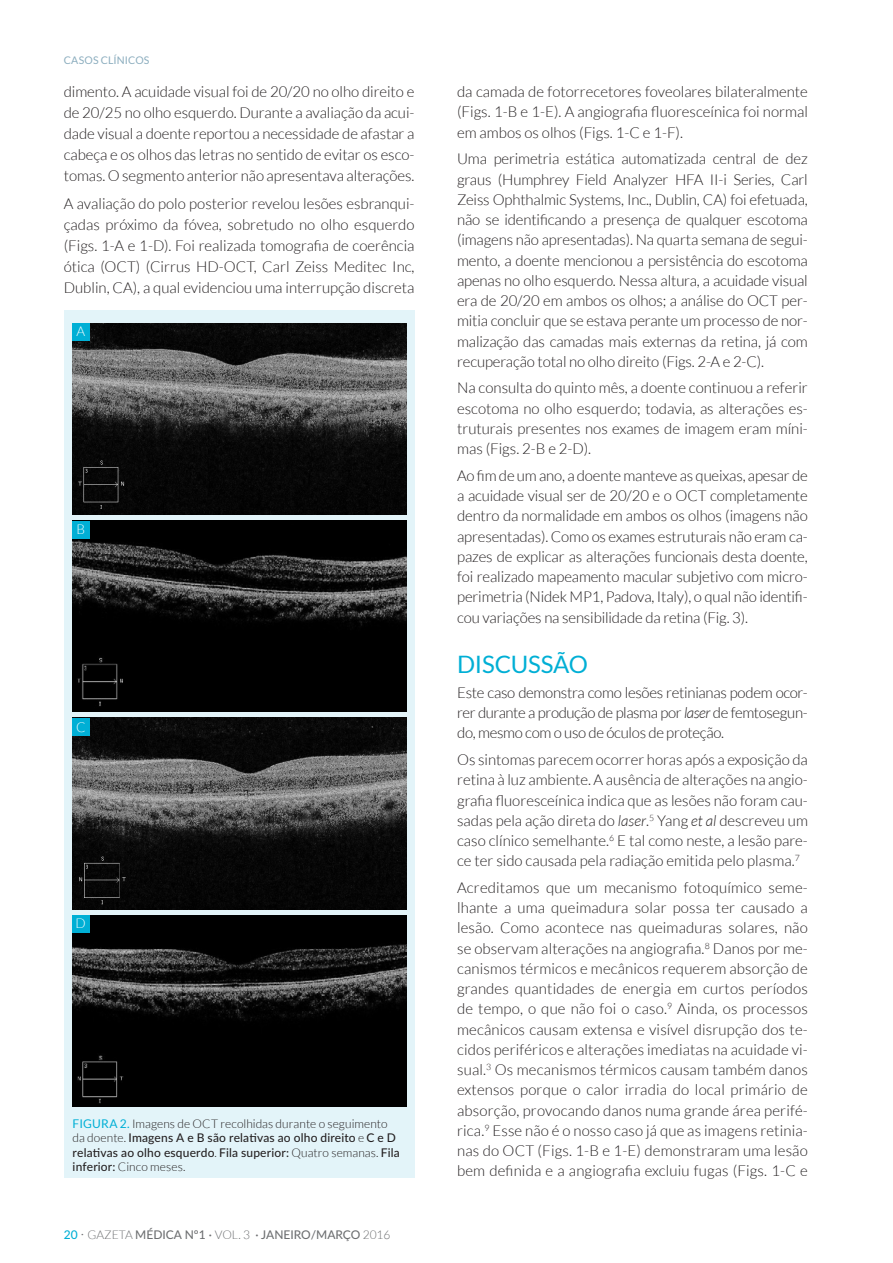
<style>
.page{position:relative;width:893px;height:1263px;background:#fff}
.page>*{position:absolute;margin:0;border:0;box-sizing:border-box;transform-origin:0 0}
.t1{font:24px "Lato";letter-spacing:-.01em;color:#00afd5}
.t2{font:300 15px/20.2px "Lato";color:#231f20;text-align:justify}
.t3{font:300 13.5px "Lato";color:#fff}
.t4{font:500 12px/14.4px "Lato";letter-spacing:.015em;color:#231f20}
.t5{font:500 12px "Lato";color:#6d6f71}
.t6{font:10.5px "Lato";letter-spacing:.015em;color:#8badbe}
.s1{font-weight:400;color:#00afd5}
.s2{font-weight:300}
.s3{color:#00afd5}
.s4{font-weight:300;font-size:15px}
.s5{font-style:italic}
</style>
<div class="page">
<div style="left:64px;top:310px;width:351px;height:868px;background:#e3f4f9"></div>
<img style="left:73px;top:915px;width:333px;height:191px">
<img style="left:72px;top:521px;width:334px;height:191px">
<div style="left:72px;top:915px;width:17px;height:17px;background:#00afd5"></div>
<div style="left:72px;top:522px;width:17px;height:17px;background:#00afd5"></div>
<img style="left:72px;top:323px;width:334px;height:192px">
<img style="left:72px;top:718px;width:334px;height:191px">
<div style="left:72px;top:323px;width:17px;height:17px;background:#00afd5"></div>
<div style="left:72px;top:718px;width:17px;height:17px;background:#00afd5"></div>
<p class="t6" style="left:64px;top:54px;width:87px">CASOS CLÍNICOS</p>
<p class="t2" style="left:64px;top:81px;width:352px;line-height:21px">dimento. A acuidade visual foi de 20/20 no olho direito e de 20/25 no olho esquerdo. Durante a avaliação da acui&shy;dade visual a doente reportou a necessidade de afastar a cabeça e os olhos das letras no sentido de evitar os esco&shy;tomas. O segmento anterior não apresentava alterações.</p>
<p class="t2" style="left:64px;top:193px;width:352px;line-height:21px">A avaliação do polo posterior revelou lesões esbranqui&shy;çadas próximo da fóvea, sobretudo no olho esquerdo (Figs. 1-A e 1-D). Foi realizada tomografia de coerência ótica (OCT) (Cirrus HD-OCT, Carl Zeiss Meditec Inc, Dublin, CA), a qual evidenciou uma interrupção discreta</p>
<p class="t3" style="left:76px;top:324px;width:10px">A</p>
<p class="t3" style="left:76px;top:522px;width:10px">B</p>
<p class="t3" style="left:76px;top:720px;width:11px">C</p>
<p class="t3" style="left:76px;top:915px;width:12px">D</p>
<p class="t4" style="left:73px;top:1116px;width:329px"><span class="s1">FIGURA 2.</span> <span class="s2">Imagens de OCT recolhidas durante o seguimento da doente.</span> Imagens A e B são relativas ao olho direito <span class="s2">e</span> C e D relativas ao olho esquerdo<span class="s2">.</span> Fila superior: <span class="s2">Quatro semanas.</span> Fila inferior: <span class="s2">Cinco meses.</span></p>
<p class="t5" style="left:64px;top:1226px;width:328px"><span class="s3">20</span> <span class="s4">·</span> <span class="s2">GAZETA</span> MÉDICA Nº1 · <span class="s2">VOL. 3</span> · JANEIRO/MARÇO <span class="s2">2016</span></p>
<p class="t2" style="left:457px;top:82px;width:352px">da camada de fotorrecetores foveolares bilateralmente (Figs. 1-B e 1-E). A angiografia fluoresceínica foi normal em ambos os olhos (Figs. 1-C e 1-F).</p>
<p class="t2" style="left:457px;top:149px;width:352px">Uma perimetria estática automatizada central de dez graus (Humphrey Field Analyzer HFA II-i Series, Carl Zeiss Ophthalmic Systems, Inc., Dublin, CA) foi efetuada, não se identificando a presença de qualquer escotoma (imagens não apresentadas). Na quarta semana de segui&shy;mento, a doente mencionou a persistência do escotoma apenas no olho esquerdo. Nessa altura, a acuidade visual era de 20/20 em ambos os olhos; a análise do OCT per&shy;mitia concluir que se estava perante um processo de nor&shy;malização das camadas mais externas da retina, já com recuperação total no olho direito (Figs. 2-A e 2-C).</p>
<p class="t2" style="left:457px;top:378px;width:352px">Na consulta do quinto mês, a doente continuou a referir escotoma no olho esquerdo; todavia, as alterações es&shy;truturais presentes nos exames de imagem eram míni&shy;mas (Figs. 2-B e 2-D).</p>
<p class="t2" style="left:457px;top:465px;width:352px">Ao fim de um ano, a doente manteve as queixas, apesar de a acuidade visual ser de 20/20 e o OCT completamente dentro da normalidade em ambos os olhos (imagens não apresentadas). Como os exames estruturais não eram ca&shy;pazes de explicar as alterações funcionais desta doente, foi realizado mapeamento macular subjetivo com micro&shy;perimetria (Nidek MP1, Padova, Italy), o qual não identifi&shy;cou variações na sensibilidade da retina (Fig. 3).</p>
<h1 class="t1" style="left:457px;top:651px;width:132px">DISCUSSÃO</h1>
<p class="t2" style="left:457px;top:682px;width:352px">Este caso demonstra como lesões retinianas podem ocor&shy;rer durante a produção de plasma por <span class="s5">laser</span> de femtosegun&shy;do, mesmo com o uso de óculos de proteção.</p>
<p class="t2" style="left:457px;top:749px;width:352px">Os sintomas parecem ocorrer horas após a exposição da retina à luz ambiente. A ausência de alterações na angio&shy;grafia fluoresceínica indica que as lesões não foram cau&shy;sadas pela ação direta do <span class="s5">laser</span>.<sup>5</sup> Yang <span class="s5">et al</span> descreveu um caso clínico semelhante.<sup>6</sup> E tal como neste, a lesão pare&shy;ce ter sido causada pela radiação emitida pelo plasma.<sup>7</sup></p>
<p class="t2" style="left:457px;top:877px;width:352px">Acreditamos que um mecanismo fotoquímico seme&shy;lhante a uma queimadura solar possa ter causado a lesão. Como acontece nas queimaduras solares, não se observam alterações na angiografia.<sup>8</sup> Danos por me&shy;canismos térmicos e mecânicos requerem absorção de grandes quantidades de energia em curtos períodos de tempo, o que não foi o caso.<sup>9</sup> Ainda, os processos mecânicos causam extensa e visível disrupção dos te&shy;cidos periféricos e alterações imediatas na acuidade vi&shy;sual.<sup>3</sup> Os mecanismos térmicos causam também danos extensos porque o calor irradia do local primário de absorção, provocando danos numa grande área perifé&shy;rica.<sup>9</sup> Esse não é o nosso caso já que as imagens retinia&shy;nas do OCT (Figs. 1-B e 1-E) demonstraram uma lesão bem definida e a angiografia excluiu fugas (Figs. 1-C e</p>
</div>
